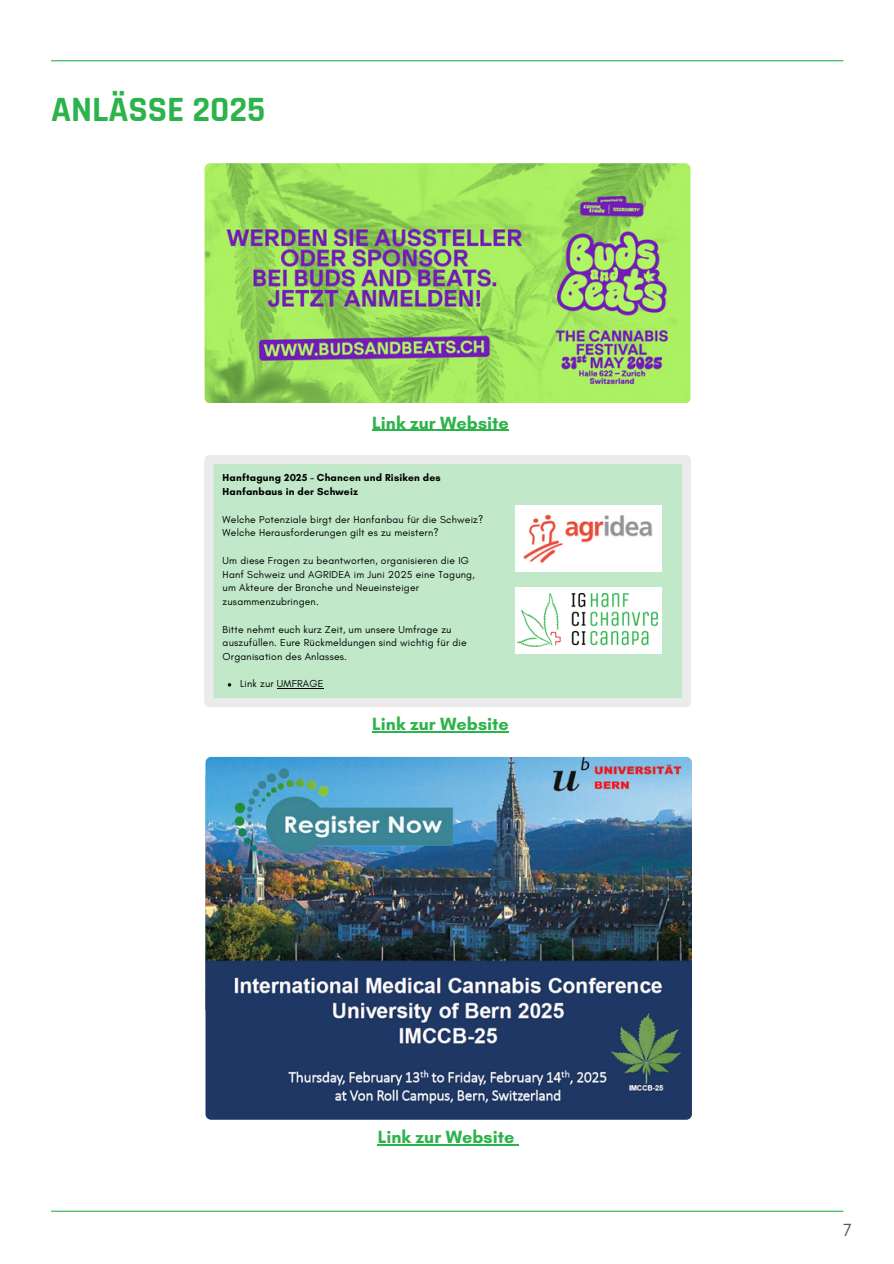
<style>
.page{position:relative;width:894px;height:1264px;background:#fff}
.page>*{position:absolute;margin:0;border:0;box-sizing:border-box;transform-origin:0 0}
.t1{font:700 36px "Rajdhani";color:#2db34b}
.t2{font:700 18px "Glacial Indifference";color:#2db34b}
.t3{font:18px "Glacial Indifference";color:#595959}
.t4{font:10.35px/13.6px "Glacial Indifference";letter-spacing:.02em;color:#000}
.t5{font:700 10.35px/13.6px "Glacial Indifference";letter-spacing:.02em;color:#000}
</style>
<div class="page">
<hr style="left:51px;top:60px;width:792px;height:1px;background:#2db34b">
<img style="left:204px;top:163px;width:486px;height:240px;border-radius:6px">
<svg style="left:204px;top:455px;width:486px;height:252px;background:#c5e8cd"></svg>
<hr style="left:51px;top:1210px;width:792px;height:1px;background:#2db34b">
<div style="left:514px;top:504px;width:147px;height:67px;background:#fff"></div>
<img style="left:523px;top:514px;width:130px;height:49px">
<div style="left:514px;top:587px;width:147px;height:66px;background:#fff"></div>
<img style="left:517px;top:593px;width:140px;height:53px">
<img style="left:205px;top:757px;width:486px;height:362px;border-radius:6px">
<hr style="left:277px;top:688px;width:47px;height:1px;background:#000">
<hr style="left:377px;top:1144px;width:137px;height:1px;background:#2db34b">
<hr style="left:372px;top:731px;width:136px;height:1px;background:#2db34b">
<hr style="left:372px;top:430px;width:136px;height:1px;background:#2db34b">
<p class="t1" style="left:51px;top:88px;width:216px">ANLÄSSE 2025</p>
<p class="t2" style="left:372px;top:411px;width:138px">Link zur Website</p>
<h1 class="t5" style="left:222px;top:471px;width:219px">Hanftagung 2025 - Chancen und Risiken des<br>Hanfanbaus in der Schweiz</h1>
<p class="t4" style="left:222px;top:512px;width:262px">Welche Potenziale birgt der Hanfanbau für die Schweiz?<br>Welche Herausforderungen gilt es zu meistern?</p>
<h2 class="t4" style="left:222px;top:553px;width:253px">Um diese Fragen zu beantworten, organisieren die IG Hanf Schweiz und AGRIDEA im Juni 2025 eine Tagung, um Akteure der Branche und Neueinsteiger zusammenzubringen.</h2>
<p class="t4" style="left:222px;top:622px;width:245px">Bitte nehmt euch kurz Zeit, um unsere Umfrage zu auszufüllen. Eure Rückmeldungen sind wichtig für die<br>Organisation des Anlasses.</p>
<p class="t4" style="left:240px;top:677px;width:85px">Link zur UMFRAGE</p>
<p class="t2" style="left:372px;top:713px;width:138px">Link zur Website</p>
<p class="t2" style="left:377px;top:1125px;width:138px">Link zur Website</p>
<p class="t3" style="left:843px;top:1218px;width:10px">7</p>
</div>
